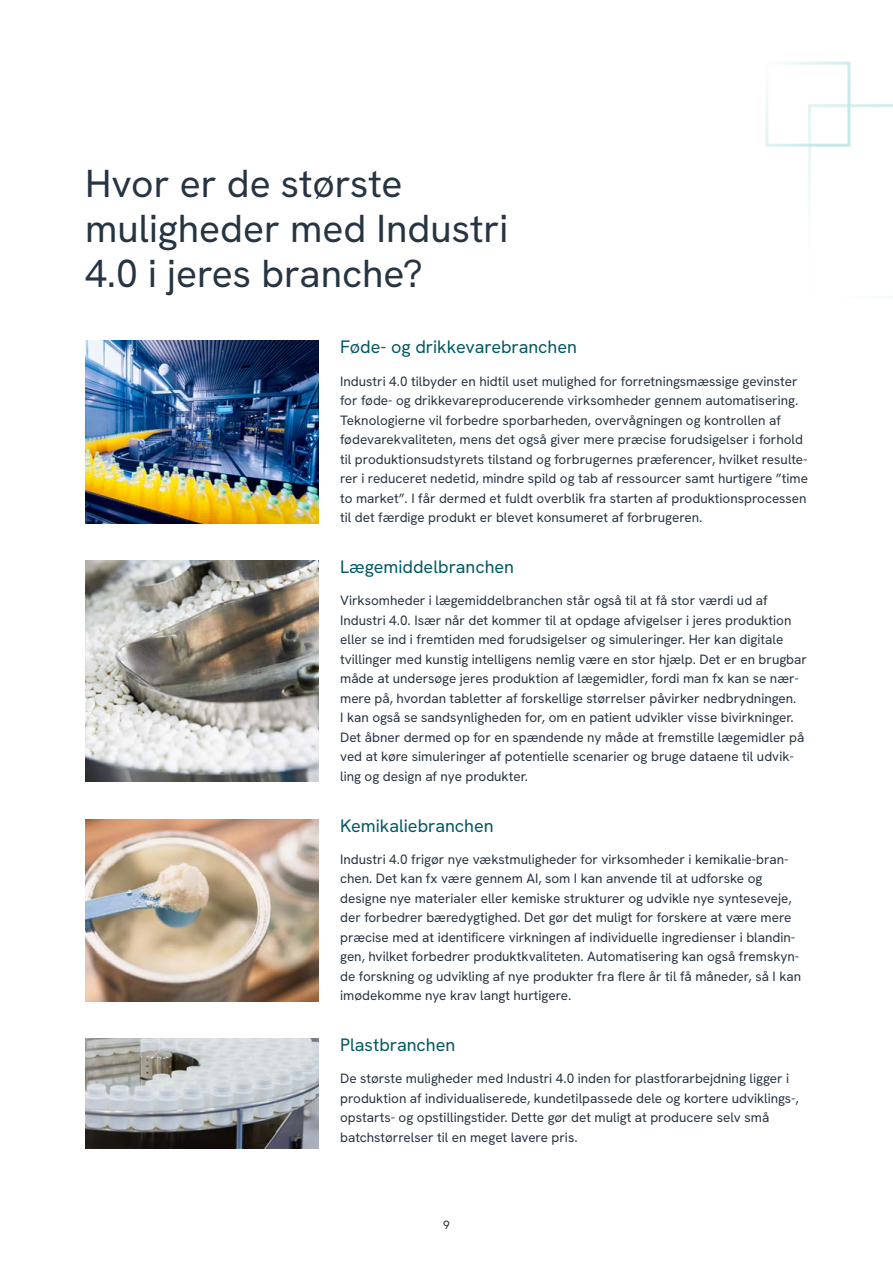
<style>
.page{position:relative;width:893px;height:1263px;background:#fff}
.page>*{position:absolute;margin:0;border:0;box-sizing:border-box;transform-origin:0 0}
.t1{font:39px/45px "Hanken Grotesk";color:#273442}
.t2{font:18px "Hanken Grotesk";color:#005963}
.t3{font:13.5px/19.5px "Hanken Grotesk";color:#273442}
.t4{font:12px "Hanken Grotesk";color:#273442}
</style>
<div class="page">
<svg style="left:808px;top:104px;width:85px;height:194px"></svg>
<div style="left:765px;top:62px;width:85px;height:85px;border:3px solid #c2e6e6"></div>
<img style="left:85px;top:341px;width:234px;height:182px">
<img style="left:85px;top:561px;width:234px;height:221px">
<img style="left:85px;top:819px;width:234px;height:182px">
<img style="left:85px;top:1038px;width:234px;height:110px">
<h1 class="t1" style="left:85px;top:160px;width:425px">Hvor er de største muligheder med Industri<br>4.0 i jeres branche?</h1>
<h2 class="t2" style="left:340px;top:336px;width:238px">Føde- og drikkevarebranchen</h2>
<p class="t3" style="left:340px;top:371px;width:469px">Industri 4.0 tilbyder en hidtil uset mulighed for forretningsmæssige gevinster for føde- og drikkevareproducerende virksomheder gennem automatisering.<br>Teknologierne vil forbedre sporbarheden, overvågningen og kontrollen af fødevarekvaliteten, mens det også giver mere præcise forudsigelser i forhold til produktionsudstyrets tilstand og forbrugernes præferencer, hvilket resulte&shy;rer i reduceret nedetid, mindre spild og tab af ressourcer samt hurtigere ”time to market”. I får dermed et fuldt overblik fra starten af produktionsprocessen til det færdige produkt er blevet konsumeret af forbrugeren.</p>
<h2 class="t2" style="left:340px;top:555px;width:175px">Lægemiddelbranchen</h2>
<p class="t3" style="left:340px;top:591px;width:468px">Virksomheder i lægemiddelbranchen står også til at få stor værdi ud af Industri 4.0. Især når det kommer til at opdage afvigelser i jeres produktion eller se ind i fremtiden med forudsigelser og simuleringer. Her kan digitale tvillinger med kunstig intelligens nemlig være en stor hjælp. Det er en brugbar måde at undersøge jeres produktion af lægemidler, fordi man fx kan se nær&shy;mere på, hvordan tabletter af forskellige størrelser påvirker nedbrydningen.<br>I kan også se sandsynligheden for, om en patient udvikler visse bivirkninger.<br>Det åbner dermed op for en spændende ny måde at fremstille lægemidler på ved at køre simuleringer af potentielle scenarier og bruge dataene til udvik&shy;ling og design af nye produkter.</p>
<h2 class="t2" style="left:340px;top:814px;width:155px">Kemikaliebranchen</h2>
<p class="t3" style="left:340px;top:849px;width:462px">Industri 4.0 frigør nye vækstmuligheder for virksomheder i kemikalie-bran&shy;chen. Det kan fx være gennem AI, som I kan anvende til at udforske og designe nye materialer eller kemiske strukturer og udvikle nye synteseveje, der forbedrer bæredygtighed. Det gør det muligt for forskere at være mere præcise med at identificere virkningen af individuelle ingredienser i blandin&shy;gen, hvilket forbedrer produktkvaliteten. Automatisering kan også fremskyn&shy;de forskning og udvikling af nye produkter fra flere år til få måneder, så I kan imødekomme nye krav langt hurtigere.</p>
<h2 class="t2" style="left:340px;top:1033px;width:117px">Plastbranchen</h2>
<p class="t3" style="left:340px;top:1068px;width:460px">De største muligheder med Industri 4.0 inden for plastforarbejdning ligger i produktion af individualiserede, kundetilpassede dele og kortere udviklings-, opstarts- og opstillingstider. Dette gør det muligt at producere selv små batchstørrelser til en meget lavere pris.</p>
<p class="t4" style="left:443px;top:1217px;width:8px">9</p>
</div>
